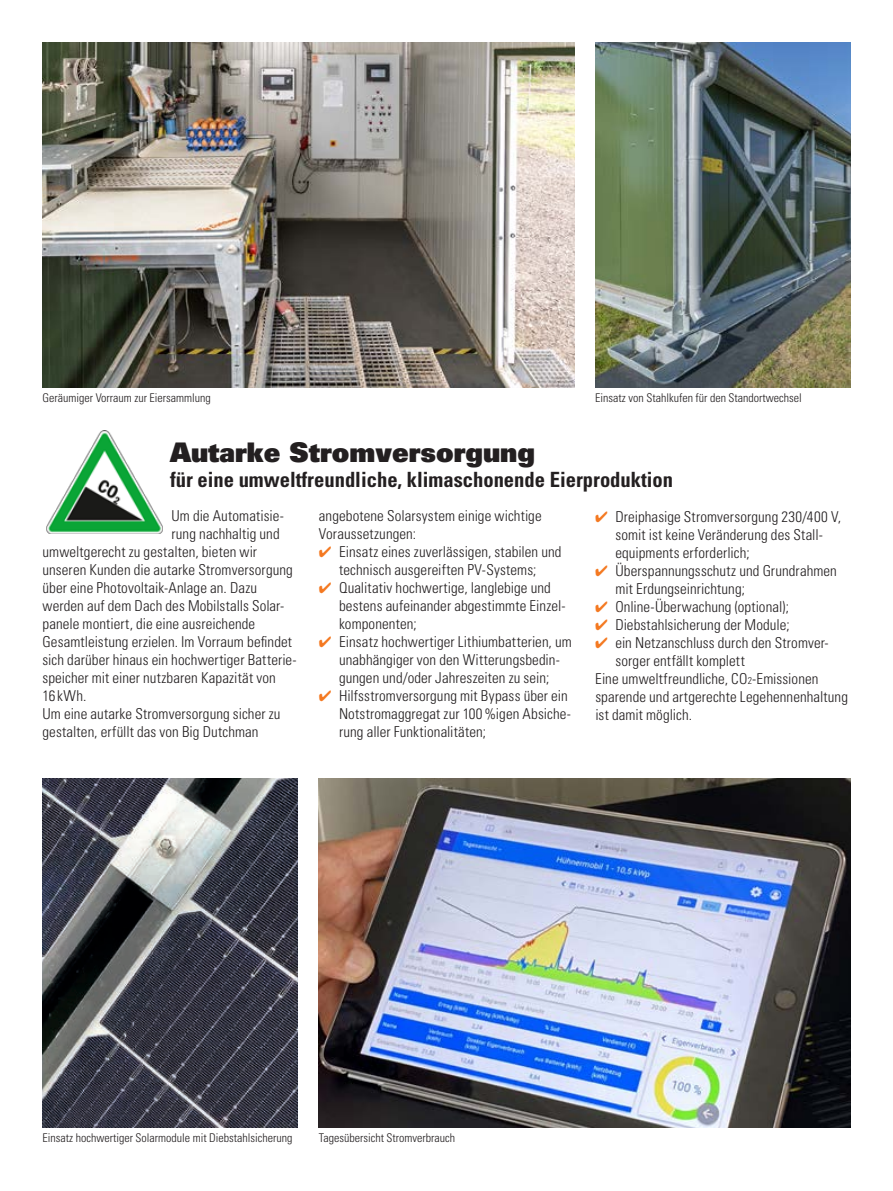
<style>
.page{position:relative;width:893px;height:1191px;background:#fff}
.page>*{position:absolute;margin:0;border:0;box-sizing:border-box;transform-origin:0 0}
.t1{font:27px "Univers LT Std X Black";color:#231f20}
.t2{font:700 condensed 21px "Univers LT Std";color:#231f20}
.t3{font:300 condensed 15px/18px "Univers LT Std";letter-spacing:.005em;color:#231f20}
.t4{font:300 condensed 12px "Univers LT Std";color:#231f20}
.s1{color:#f47921}
.s2{font-size:9.75px}
</style>
<div class="page">
<img style="left:43px;top:43px;width:531px;height:344px">
<img style="left:43px;top:778px;width:255px;height:349px">
<img style="left:595px;top:43px;width:255px;height:344px">
<img style="left:319px;top:778px;width:531px;height:349px">
<img style="left:46px;top:431px;width:116px;height:102px">
<p class="t4" style="left:43px;top:391px;width:170px">Geräumiger Vorraum zur Eiersammlung</p>
<p class="t4" style="left:595px;top:391px;width:208px">Einsatz von Stahlkufen für den Standortwechsel</p>
<h1 class="t1" style="left:170px;top:434px;width:366px">Autarke Stromversorgung</h1>
<h2 class="t2" style="left:170px;top:467px;width:505px">für eine umweltfreundliche, klimaschonende Eierproduktion</h2>
<p class="t3" style="left:172px;top:507px;width:114px">Um die Automatisie-</p>
<p class="t3" style="left:172px;top:525px;width:110px">rung nachhaltig und</p>
<p class="t3" style="left:43px;top:543px;width:216px">umweltgerecht zu gestalten, bieten wir</p>
<p class="t3" style="left:43px;top:561px;width:252px">unseren Kunden die autarke Stromversorgung</p>
<p class="t3" style="left:43px;top:579px;width:216px">über eine Photovoltaik-Anlage an. Dazu</p>
<p class="t3" style="left:43px;top:597px;width:242px">werden auf dem Dach des Mobilstalls Solar-</p>
<p class="t3" style="left:43px;top:615px;width:214px">panele montiert, die eine ausreichende</p>
<p class="t3" style="left:43px;top:633px;width:251px">Gesamtleistung erzielen. Im Vorraum befindet</p>
<p class="t3" style="left:43px;top:651px;width:255px">sich darüber hinaus ein hochwertiger Batterie-</p>
<p class="t3" style="left:43px;top:669px;width:235px">speicher mit einer nutzbaren Kapazität von</p>
<p class="t3" style="left:43px;top:687px;width:45px">16kWh.</p>
<p class="t3" style="left:43px;top:705px;width:239px">Um eine autarke Stromversorgung sicher zu</p>
<p class="t3" style="left:43px;top:723px;width:218px">gestalten, erfüllt das von Big Dutchman</p>
<p class="t3" style="left:319px;top:507px;width:224px">angebotene Solarsystem einige wichtige<br>Voraussetzungen:</p>
<p class="t3" style="left:319px;top:543px;width:244px;text-align:center"><span class="s1">✔</span> Einsatz eines zuverlässigen, stabilen und technisch ausgereiften PV-Systems;</p>
<p class="t3" style="left:339px;top:579px;width:227px;text-indent:-20px"><span class="s1">✔</span> Qualitativ hochwertige, langlebige und bestens aufeinander abgestimmte Einzel&shy;komponenten;</p>
<p class="t3" style="left:319px;top:633px;width:254px;text-align:center"><span class="s1">✔</span> Einsatz hochwertiger Lithiumbatterien, um unabhängiger von den Witterungsbedin&shy;gungen und/oder Jahreszeiten zu sein;</p>
<p class="t3" style="left:339px;top:687px;width:232px;text-indent:-20px"><span class="s1">✔</span> Hilfsstromversorgung mit Bypass über ein<br>Notstromaggregat zur 100%igen Absiche&shy;rung aller Funktionalitäten;</p>
<p class="t3" style="left:615px;top:507px;width:227px;text-indent:-20px"><span class="s1">✔</span> Dreiphasige Stromversorgung 230/400 V, somit ist keine Veränderung des Stall&shy;equipments erforderlich;</p>
<p class="t3" style="left:615px;top:561px;width:223px;text-indent:-20px"><span class="s1">✔</span> Überspannungsschutz und Grundrahmen mit Erdungseinrichtung;</p>
<p class="t3" style="left:595px;top:597px;width:195px"><span class="s1">✔</span> Online-Überwachung (optional);</p>
<p class="t3" style="left:595px;top:615px;width:196px"><span class="s1">✔</span> Diebstahlsicherung der Module;</p>
<p class="t3" style="left:595px;top:633px;width:234px"><span class="s1">✔</span> ein Netzanschluss durch den Stromver-</p>
<p class="t3" style="left:615px;top:651px;width:131px">sorger entfällt komplett</p>
<p class="t3" style="left:595px;top:669px;width:225px">Eine umweltfreundliche, CO<span class="s2">2</span>-Emissionen</p>
<p class="t3" style="left:595px;top:687px;width:254px">sparende und artgerechte Legehennenhaltung</p>
<p class="t3" style="left:595px;top:705px;width:98px">ist damit möglich.</p>
<p class="t4" style="left:43px;top:1130px;width:252px">Einsatz hochwertiger Solarmodule mit Diebstahlsicherung</p>
<p class="t4" style="left:319px;top:1130px;width:138px">Tagesübersicht Stromverbrauch</p>
</div>
